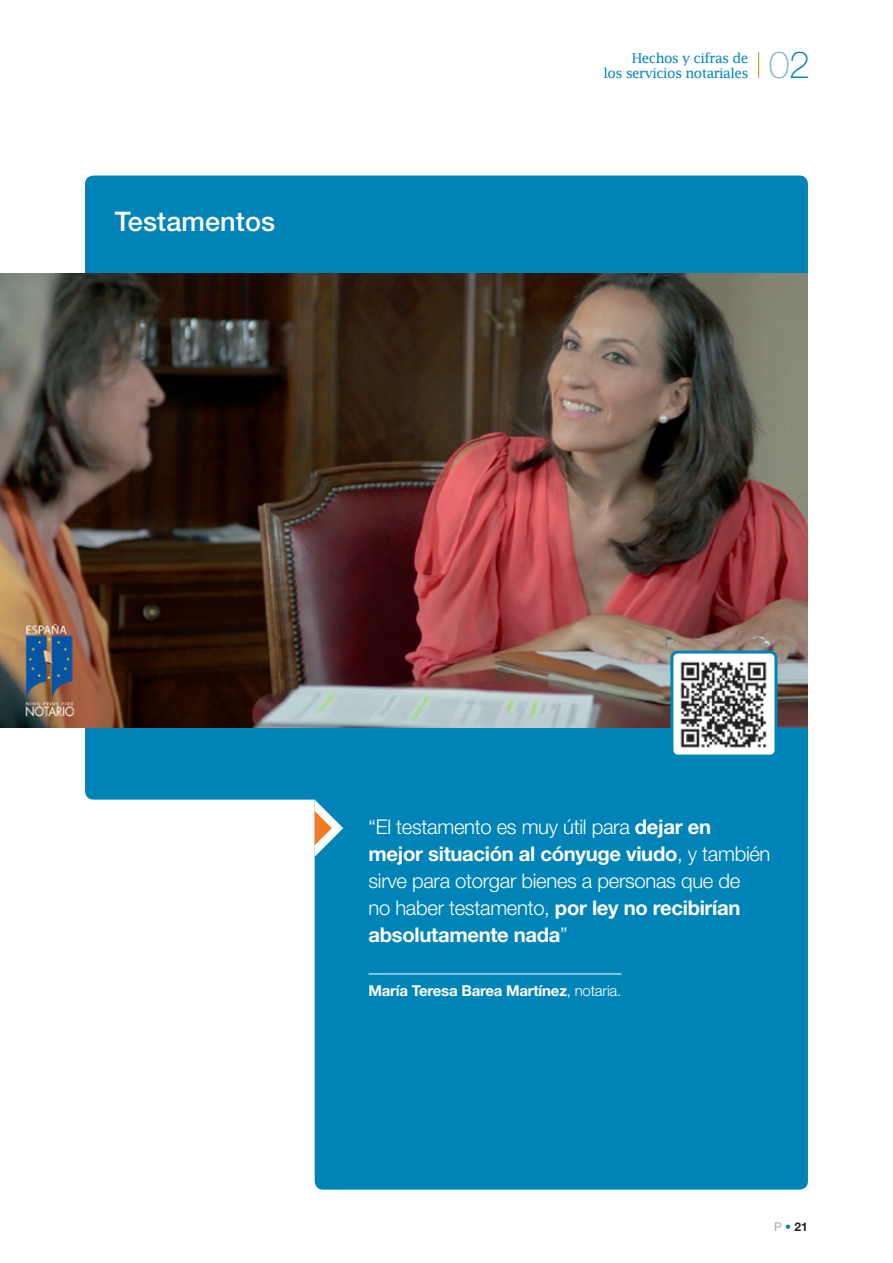
<style>
.page{position:relative;width:893px;height:1263px;background:#fff}
.page>*{position:absolute;margin:0;border:0;box-sizing:border-box;transform-origin:0 0}
.t1{font:100 37.5px "Helvetica Neue LT Std";color:#82b3d5}
.t2{font:500 27px "Helvetica Neue LT Std";letter-spacing:.005em;color:#fff}
.t3{font:300 20.25px/27px "Helvetica Neue LT Std";letter-spacing:-.015em;color:#fff}
.t4{font:700 15px "Helvetica Neue LT Std";letter-spacing:-.015em;color:#fff}
.t5{font:13.5px/15px "Lucida Fax";letter-spacing:-.04em;color:#0084b7;text-align:right}
.t6{font:700 12px "Helvetica Neue LT Std";color:#231f20}
.s1{color:#0084b7}
.s2{font-weight:700}
.s3{font-weight:300}
.s4{font-weight:400;color:#a8a9ad}
.s5{font-weight:400;color:#0084b7}
</style>
<div class="page">
<div style="left:315px;top:632px;width:493px;height:558px;background:#0084b7;border-radius:9px"></div>
<div style="left:85px;top:176px;width:723px;height:624px;background:#0084b7;border-radius:9px"></div>
<svg style="left:315px;top:800px;width:28px;height:57px"></svg>
<img style="left:0;top:273px;width:808px;height:455px">
<hr style="left:369px;top:973px;width:252px;height:1px;background:#fff">
<img style="left:674px;top:654px;width:99px;height:100px">
<div style="left:670px;top:650px;width:107px;height:108px;border:3px solid #0084b7;border-radius:6px"></div>
<svg style="left:758px;top:52px;width:1px;height:26px"></svg>
<h2 class="t2" style="left:115px;top:205px;width:162px">Testamentos</h2>
<p class="t5" style="left:603px;top:51px;width:147px">Hechos y cifras de<br>los servicios notariales</p>
<h1 class="t1" style="left:769px;top:43px;width:43px">0<span class="s1">2</span></h1>
<p class="t3" style="left:369px;top:812px;width:403px">“El testamento es muy útil para <span class="s2">dejar en mejor situación al cónyuge viudo</span>, y también sirve para otorgar bienes a personas que de<br>no haber testamento, <span class="s2">por ley no recibirían absolutamente nada</span>”</p>
<p class="t4" style="left:369px;top:981px;width:254px">María Teresa Barea Martínez<span class="s3">, notaria.</span></p>
<p class="t6" style="left:774px;top:1219px;width:35px"><span class="s4">P</span> <span class="s5">•</span> 21</p>
</div>
